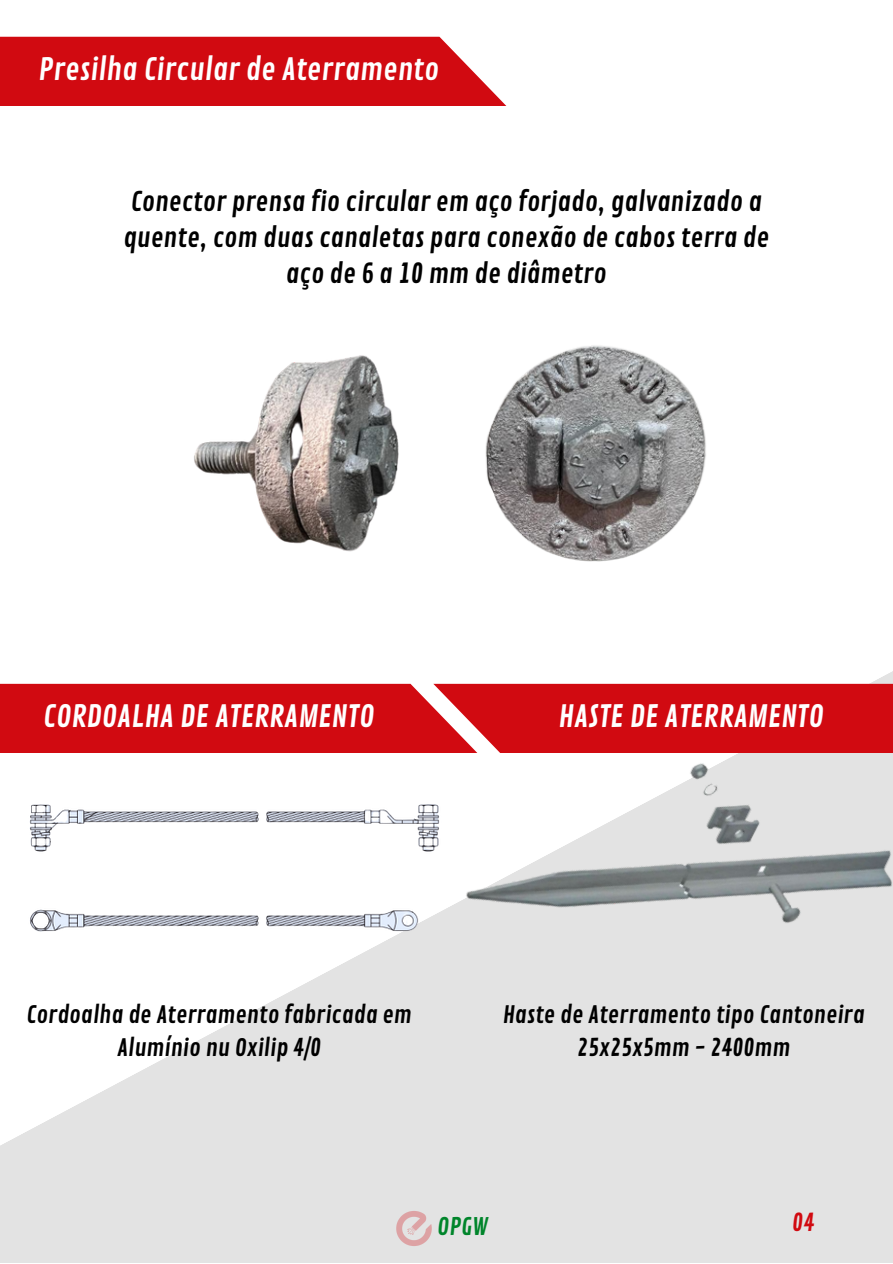
<style>
.page{position:relative;width:893px;height:1264px;background:#fff}
.page>*{position:absolute;margin:0;border:0;box-sizing:border-box;transform-origin:0 0}
.t1{font:30px "Contrail One";color:#fff}
.t2{font:26.4px/36px "Contrail One";color:#000;text-align:center}
.t3{font:23.7px "Contrail One";color:#00852b}
.t4{font:23.7px "Contrail One";color:#d10a11}
.t5{font:23.4px/32.5px "Contrail One";color:#000;text-align:center}
</style>
<div class="page">
<svg style="left:0;top:683px;width:892px;height:579px;fill:#e3e3e3"></svg>
<img style="left:21px;top:795px;width:410px;height:148px">
<img style="left:373px;top:1187px;width:82px;height:75px">
<div style="left:0;top:684px;width:431px;height:69px;background:#d10a11"></div>
<img style="left:431px;top:672px;width:461px;height:452px">
<img style="left:485px;top:345px;width:221px;height:217px">
<img style="left:194px;top:355px;width:205px;height:197px">
<div style="left:0;top:37px;width:506px;height:69px;background:#d10a11"></div>
<p class="t1" style="left:38px;top:51px;width:402px">Presilha Circular de Aterramento</p>
<p class="t2" style="left:123px;top:185px;width:647px">Conector prensa fio circular em aço forjado, galvanizado a quente, com duas canaletas para conexão de cabos terra de aço de 6 a 10 mm de diâmetro</p>
<p class="t1" style="left:43px;top:698px;width:332px">CORDOALHA DE ATERRAMENTO</p>
<p class="t1" style="left:558px;top:698px;width:267px">HASTE DE ATERRAMENTO</p>
<p class="t5" style="left:27px;top:999px;width:387px">Cordoalha de Aterramento fabricada em<br>Alumínio nu Oxilip 4/0</p>
<p class="t5" style="left:502px;top:999px;width:363px">Haste de Aterramento tipo Cantoneira<br>25x25x5mm - 2400mm</p>
<p class="t3" style="left:437px;top:1212px;width:52px">OPGW</p>
<p class="t4" style="left:792px;top:1208px;width:24px">04</p>
</div>
